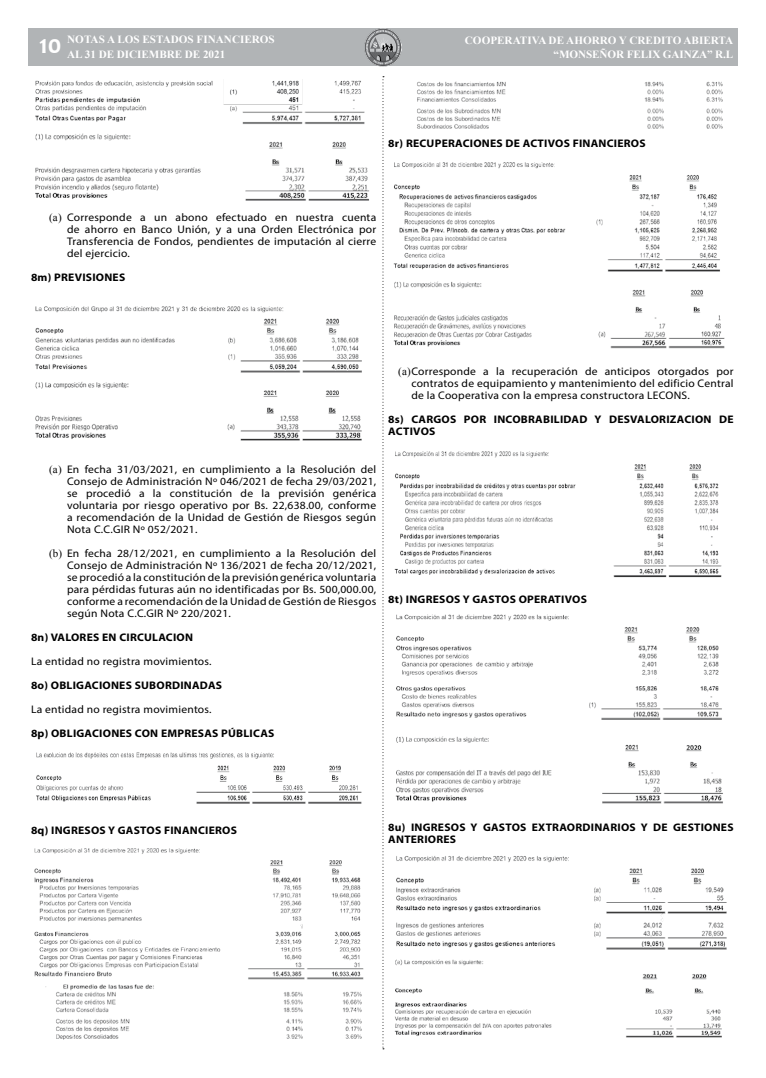
<style>
.page{position:relative;width:766px;height:1078px;background:#fff}
.page>*{position:absolute;margin:0;border:0;box-sizing:border-box;transform-origin:0 0}
.t1{font:700 27px "Candara";color:#fff;scale:.95 1}
.t2{font:11px/12px "Myriad Pro";letter-spacing:.02em;color:#000;text-align:justify;scale:1.05 1}
.t3{font:700 11px/12px "Myriad Pro";letter-spacing:.02em;color:#000;scale:1.05 1}
.t4{font:700 11px/15.2px "Times New Roman";color:#fff}
.s1{font-family:"Times New Roman"}
</style>
<div class="page">
<div style="left:28px;top:28px;width:709px;height:38px;background:#b1b4b6"></div>
<img style="left:364px;top:28px;width:38px;height:38px">
<svg style="left:382px;top:76px;width:2px;height:973px"></svg>
<img style="left:35px;top:306px;width:327px;height:135px">
<img style="left:36px;top:752px;width:326px;height:52px">
<img style="left:35px;top:79px;width:334px;height:122px">
<img style="left:34px;top:848px;width:330px;height:192px">
<img style="left:417px;top:81px;width:306px;height:48px">
<img style="left:394px;top:959px;width:328px;height:79px">
<img style="left:393px;top:162px;width:332px;height:187px">
<img style="left:394px;top:451px;width:328px;height:127px">
<img style="left:395px;top:614px;width:328px;height:189px">
<img style="left:396px;top:856px;width:331px;height:93px">
<h1 class="t1" style="left:39px;top:28px;width:25px">10</h1>
<p class="t4" style="left:67px;top:32px;width:209px">NOTAS A LOS ESTADOS FINANCIEROS<br>AL 31 DE DICIEMBRE DE 2021</p>
<p class="t4" style="left:465px;top:33px;width:270px;line-height:14.2px;text-align:right">COOPERATIVA DE AHORRO Y CREDITO ABIERTA “MONSEÑOR FELIX GAINZA” R.L</p>
<p class="t3" style="left:388px;top:137px;width:246px">8r) RECUPERACIONES DE ACTIVOS FINANCIEROS</p>
<p class="t2" style="left:67px;top:211px;width:296px;text-indent:-18px"><span class="s1">(a)</span> Corresponde a un abono efectuado en nuestra cuenta de ahorro en Banco Unión, y a una Orden Electrónica por Transferencia de Fondos, pendientes de imputación al cierre del ejercicio.</p>
<p class="t3" style="left:31px;top:271px;width:91px">8m) PREVISIONES</p>
<p class="t2" style="left:67px;top:463px;width:296px;text-indent:-18px"><span class="s1">(a)</span> En fecha 31/03/2021, en cumplimiento a la Resolución del Consejo de Administración Nº 046/2021 de fecha 29/03/2021, se procedió a la constitución de la previsión genérica voluntaria por riesgo operativo por Bs. 22,638.00, conforme a recomendación de la Unidad de Gestión de Riesgos según Nota C.C.GIR Nº 052/2021.</p>
<p class="t2" style="left:67px;top:547px;width:296px;text-indent:-18px"><span class="s1">(b)</span> En fecha 28/12/2021, en cumplimiento a la Resolución del Consejo de Administración Nº 136/2021 de fecha 20/12/2021, se procedió a la constitución de la previsión genérica voluntaria para pérdidas futuras aún no identificadas por Bs. 500,000.00, conforme a recomendación de la Unidad de Gestión de Riesgos según Nota C.C.GIR Nº 220/2021.</p>
<p class="t3" style="left:31px;top:631px;width:156px">8n) VALORES EN CIRCULACION</p>
<p class="t2" style="left:31px;top:655px;width:173px">La entidad no registra movimientos.</p>
<p class="t3" style="left:31px;top:679px;width:183px">8o) OBLIGACIONES SUBORDINADAS</p>
<p class="t2" style="left:31px;top:703px;width:173px">La entidad no registra movimientos.</p>
<p class="t3" style="left:31px;top:727px;width:233px">8p) OBLIGACIONES CON EMPRESAS PÚBLICAS</p>
<p class="t2" style="left:411px;top:365px;width:308px;text-indent:-13px"><span class="s1">(a)</span>Corresponde a la recuperación de anticipos otorgados por contratos de equipamiento y mantenimiento del edificio Central de la Cooperativa con la empresa constructora LECONS.</p>
<p class="t3" style="left:388px;top:413px;width:330px">8s) CARGOS POR INCOBRABILIDAD Y DESVALORIZACION DE<br>ACTIVOS</p>
<p class="t3" style="left:388px;top:593px;width:191px">8t) INGRESOS Y GASTOS OPERATIVOS</p>
<p class="t3" style="left:31px;top:823px;width:197px">8q) INGRESOS Y GASTOS FINANCIEROS</p>
<p class="t3" style="left:388px;top:821px;width:330px">8u) INGRESOS Y GASTOS EXTRAORDINARIOS Y DE GESTIONES<br>ANTERIORES</p>
</div>
